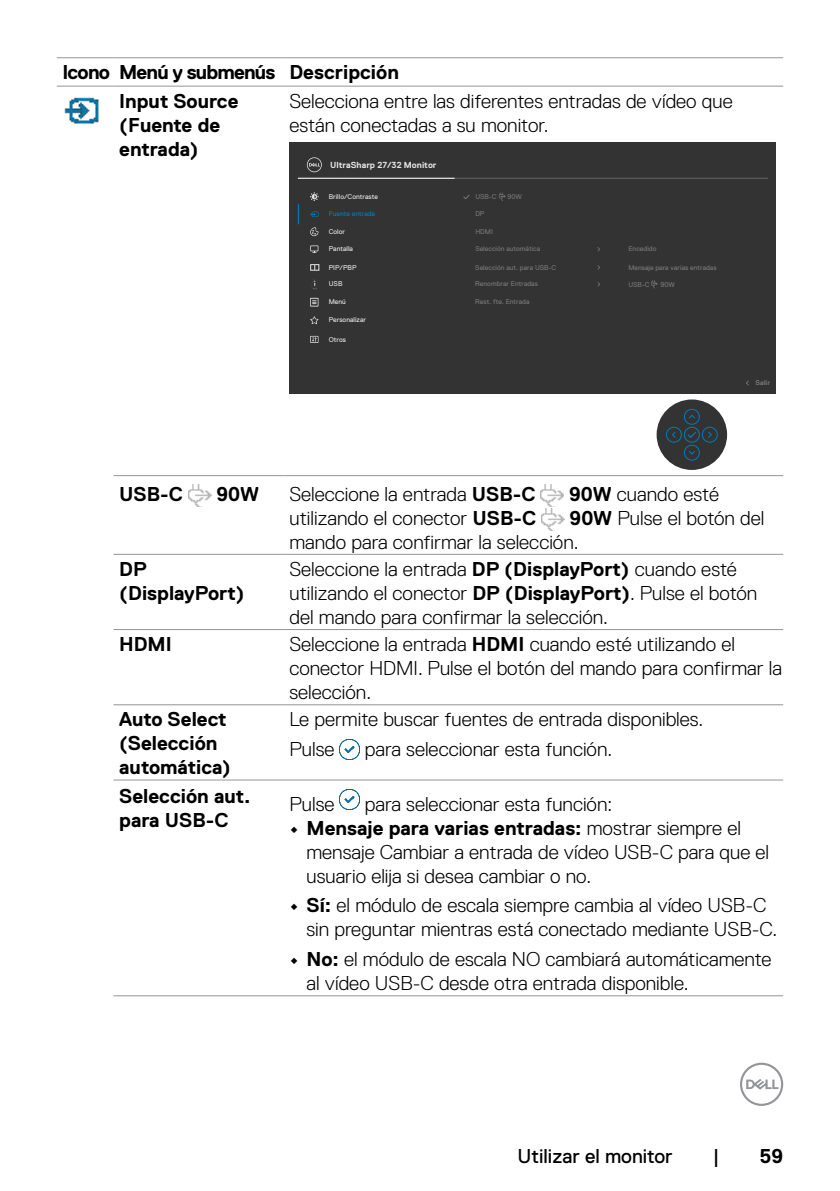
<style>
.page{position:relative;width:840px;height:1191px;background:#fff}
.page>*{position:absolute;margin:0;border:0;box-sizing:border-box;transform-origin:0 0}
.t1{font:300 20px/24px "Dell Replica";color:#000}
.t2{font:700 20px/24px "Dell Replica";color:#000}
.t3{font:20px "Dell Replica";color:#000}
.t4{font:700 8.8px "Dell Replica";color:#e4e4e4}
.t5{font:7px "Dell Replica";color:#777}
.t6{font:7px "Dell Replica";color:#e4e4e4}
.t7{font:7px "Dell Replica";color:#007db8}
.t8{font:700 7px "Dell Replica";color:#777}
.s1{font-weight:700}
</style>
<div class="page">
<svg style="left:740px;top:1062px;width:42px;height:44px"></svg>
<hr style="left:57px;top:57px;width:56px;height:1px;background:#939598">
<hr style="left:113px;top:57px;width:170px;height:1px;background:#939598">
<hr style="left:283px;top:57px;width:499px;height:1px;background:#939598">
<hr style="left:57px;top:86px;width:56px;height:1px;background:#939598">
<hr style="left:113px;top:86px;width:170px;height:1px;background:#939598">
<hr style="left:283px;top:86px;width:499px;height:1px;background:#939598">
<hr style="left:113px;top:475px;width:170px;height:1px;background:#939598">
<hr style="left:283px;top:475px;width:499px;height:1px;background:#939598">
<hr style="left:113px;top:554px;width:170px;height:1px;background:#939598">
<hr style="left:283px;top:554px;width:499px;height:1px;background:#939598">
<hr style="left:113px;top:629px;width:170px;height:1px;background:#939598">
<hr style="left:283px;top:629px;width:499px;height:1px;background:#939598">
<hr style="left:113px;top:704px;width:170px;height:1px;background:#939598">
<hr style="left:283px;top:704px;width:499px;height:1px;background:#939598">
<hr style="left:113px;top:779px;width:170px;height:1px;background:#939598">
<hr style="left:283px;top:779px;width:499px;height:1px;background:#939598">
<hr style="left:113px;top:995px;width:170px;height:1px;background:#939598">
<hr style="left:283px;top:995px;width:499px;height:1px;background:#939598">
<img style="left:64px;top:97px;width:35px;height:27px">
<div style="left:289px;top:142px;width:487px;height:251px;background:#333"></div>
<div style="left:656px;top:399px;width:70px;height:71px;background:#333;border-radius:50%"></div>
<hr style="left:298px;top:178px;width:469px;height:1px;background:#666">
<hr style="left:298px;top:178px;width:156px;height:1px;background:#fff">
<div style="left:683px;top:427px;width:16px;height:15px;border:1px solid #007db8;border-radius:50%"></div>
<div style="left:683px;top:445px;width:16px;height:15px;border:1px solid #007db8;border-radius:50%"></div>
<div style="left:665px;top:427px;width:16px;height:15px;border:1px solid #007db8;border-radius:50%"></div>
<div style="left:701px;top:427px;width:16px;height:15px;border:1px solid #007db8;border-radius:50%"></div>
<svg style="left:689px;top:451px;width:6px;height:4px"></svg>
<div style="left:683px;top:409px;width:16px;height:15px;border:1px solid #007db8;border-radius:50%"></div>
<svg style="left:689px;top:414px;width:6px;height:5px"></svg>
<svg style="left:708px;top:431px;width:3px;height:7px"></svg>
<svg style="left:672px;top:431px;width:4px;height:7px"></svg>
<svg style="left:686px;top:430px;width:11px;height:9px"></svg>
<svg style="left:298px;top:204px;width:1px;height:20px"></svg>
<svg style="left:310px;top:211px;width:8px;height:6px"></svg>
<svg style="left:310px;top:245px;width:8px;height:6px"></svg>
<svg style="left:311px;top:246px;width:6px;height:7px"></svg>
<svg style="left:651px;top:280px;width:6px;height:8px"></svg>
<svg style="left:463px;top:194px;width:7px;height:6px"></svg>
<svg style="left:498px;top:192px;width:7px;height:9px"></svg>
<svg style="left:310px;top:227px;width:8px;height:9px"></svg>
<svg style="left:310px;top:192px;width:8px;height:9px"></svg>
<svg style="left:310px;top:264px;width:9px;height:7px"></svg>
<svg style="left:310px;top:316px;width:8px;height:8px"></svg>
<svg style="left:312px;top:337px;width:4px;height:5px"></svg>
<svg style="left:310px;top:298px;width:8px;height:8px"></svg>
<div style="left:311px;top:299px;width:6px;height:7px;background:#414141"></div>
<svg style="left:312px;top:300px;width:4px;height:4px"></svg>
<svg style="left:312px;top:279px;width:5px;height:11px"></svg>
<svg style="left:307px;top:157px;width:14px;height:15px"></svg>
<img style="left:188px;top:484px;width:23px;height:23px">
<img style="left:540px;top:484px;width:24px;height:47px">
<img style="left:339px;top:739px;width:20px;height:20px">
<img style="left:339px;top:789px;width:20px;height:20px">
<p class="t2" style="left:119px;top:58px;width:281px;line-height:28.8px;text-indent:-57px">Icono Menú y submenús Descripción<br>Input Source</p>
<p class="t2" style="left:119px;top:113px;width:102px">(Fuente de entrada)</p>
<p class="t1" style="left:289px;top:89px;width:444px">Selecciona entre las diferentes entradas de vídeo que están conectadas a su monitor.</p>
<p class="t4" style="left:330px;top:160px;width:108px">UltraSharp 27/32 Monitor</p>
<p class="t6" style="left:328px;top:193px;width:51px">Brillo/Contraste</p>
<p class="t7" style="left:328px;top:210px;width:48px">Fuente entrada</p>
<p class="t6" style="left:328px;top:228px;width:18px">Color</p>
<p class="t6" style="left:328px;top:245px;width:26px">Pantalla</p>
<p class="t6" style="left:328px;top:263px;width:29px">PIP/PBP</p>
<p class="t6" style="left:328px;top:280px;width:15px">USB</p>
<p class="t6" style="left:328px;top:298px;width:19px">Menú</p>
<p class="t6" style="left:328px;top:316px;width:39px">Personalizar</p>
<p class="t6" style="left:328px;top:335px;width:19px">Otros</p>
<p class="t5" style="left:475px;top:193px;width:23px">USB-C</p>
<p class="t5" style="left:507px;top:193px;width:16px">90W</p>
<p class="t5" style="left:475px;top:210px;width:11px">DP</p>
<p class="t5" style="left:475px;top:228px;width:19px">HDMI</p>
<p class="t5" style="left:475px;top:245px;width:66px">Selección automática</p>
<p class="t5" style="left:628px;top:245px;width:30px">Encedido</p>
<p class="t5" style="left:475px;top:263px;width:82px">Selección aut. para USB-C</p>
<p class="t5" style="left:628px;top:263px;width:90px">Mensaje para varias entradas</p>
<p class="t5" style="left:475px;top:298px;width:56px">Rest. fte. Entrada</p>
<p class="t5" style="left:475px;top:280px;width:64px">Renombrar Entradas</p>
<p class="t5" style="left:628px;top:280px;width:23px">USB-C</p>
<p class="t5" style="left:660px;top:280px;width:16px">90W</p>
<p class="t8" style="left:755px;top:379px;width:16px">Salir</p>
<p class="t2" style="left:119px;top:482px;width:65px">USB-C</p>
<p class="t2" style="left:216px;top:482px;width:44px">90W</p>
<p class="t1" style="left:289px;top:482px;width:247px">Seleccione la entrada <span class="s1">USB-C</span></p>
<p class="t1" style="left:568px;top:482px;width:151px"><span class="s1">90W</span> cuando esté</p>
<p class="t1" style="left:289px;top:506px;width:248px">utilizando el conector <span class="s1">USB-C</span></p>
<p class="t1" style="left:289px;top:506px;width:476px;text-indent:280px"><span class="s1">90W</span> Pulse el botón del mando para confirmar la selección.</p>
<p class="t2" style="left:119px;top:557px;width:127px">DP (DisplayPort)</p>
<p class="t1" style="left:289px;top:557px;width:469px">Seleccione la entrada <span class="s1">DP (DisplayPort)</span> cuando esté utilizando el conector <span class="s1">DP (DisplayPort)</span>. Pulse el botón del mando para confirmar la selección.</p>
<p class="t2" style="left:119px;top:632px;width:54px">HDMI</p>
<p class="t1" style="left:289px;top:632px;width:493px">Seleccione la entrada <span class="s1">HDMI</span> cuando esté utilizando el conector HDMI. Pulse el botón del mando para confirmar la selección.</p>
<p class="t2" style="left:119px;top:707px;width:113px">Auto Select (Selección automática)</p>
<p class="t1" style="left:289px;top:704px;width:415px;line-height:29.6px">Le permite buscar fuentes de entrada disponibles.<br>Pulse</p>
<p class="t1" style="left:364px;top:737px;width:249px">para seleccionar esta función.</p>
<p class="t2" style="left:119px;top:784px;width:133px">Selección aut. para USB-C</p>
<p class="t1" style="left:289px;top:792px;width:46px">Pulse</p>
<p class="t1" style="left:364px;top:792px;width:249px">para seleccionar esta función:</p>
<p class="t1" style="left:306px;top:816px;width:464px;text-indent:-17px"><span class="s1">• Mensaje para varias entradas:</span> mostrar siempre el mensaje Cambiar a entrada de vídeo USB-C para que el usuario elija si desea cambiar o no.</p>
<p class="t1" style="left:306px;top:893px;width:472px;text-indent:-17px"><span class="s1">• Sí:</span> el módulo de escala siempre cambia al vídeo USB-C sin preguntar mientras está conectado mediante USB-C.</p>
<p class="t1" style="left:306px;top:947px;width:466px;text-indent:-17px"><span class="s1">• No:</span> el módulo de escala NO cambiará automáticamente al vídeo USB-C desde otra entrada disponible.</p>
<p class="t3" style="left:517px;top:1144px;width:156px">Utilizar el monitor</p>
<p class="t3" style="left:712px;top:1144px;width:8px">|</p>
<p class="t2" style="left:759px;top:1143px;width:25px">59</p>
</div>
